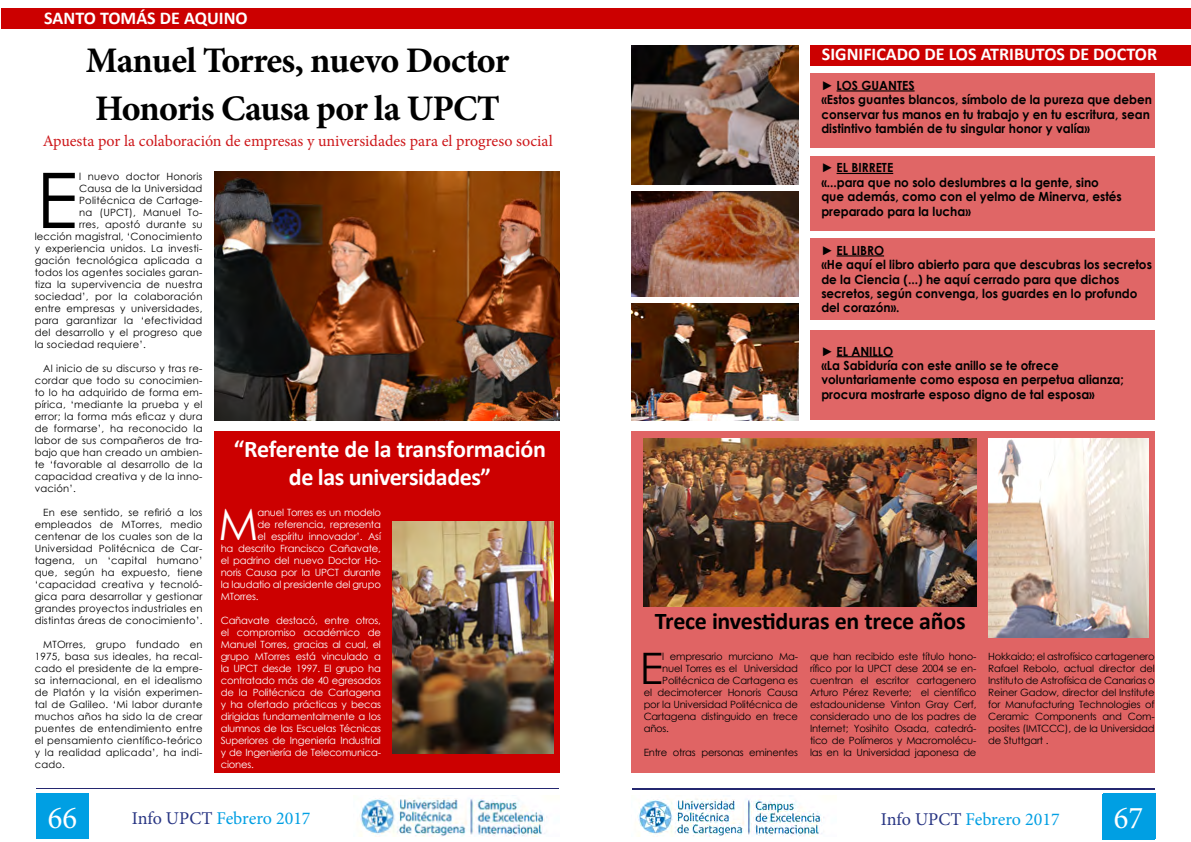
<style>
.page{position:relative;width:1191px;height:842px;background:#fff}
.page>*{position:absolute;margin:0;border:0;box-sizing:border-box;transform-origin:0 0}
.t1{font:76.8px "Century Gothic";color:#000}
.t2{font:43.4px "Century Gothic";color:#fff}
.t3{font:43.4px "Century Gothic";color:#000}
.t4{font:700 36px/48px "Minion Pro";letter-spacing:-.02em;color:#000}
.t5{font:31.8px "Minion Pro";color:#fff;scale:.96 1}
.t6{font:700 24px/28.8px "Calibri";letter-spacing:-.02em;color:#fff;text-align:center}
.t7{font:700 24px "Calibri";letter-spacing:-.01em;color:#000}
.t8{font:700 18px "Calibri";color:#fff}
.t9{font:18px "Minion Pro";color:#009fe3}
.t10{font:16px "Minion Pro";color:#cd171a}
.t11{font:700 12.6px/14.4px "Century Gothic";color:#000;scale:.95 1}
.t12{font:10px/12px "Century Gothic";letter-spacing:.02em;color:#000;text-align:justify}
.t13{font:10px/12px "Century Gothic";letter-spacing:-.02em;color:#fff;text-align:justify}
.t14{font:10px "Century Gothic";letter-spacing:-.02em;color:#000}
.s1{color:#283583}
</style>
<div class="page">
<div style="left:36px;top:793px;width:53px;height:45px;background:#009fe3"></div>
<hr style="left:37px;top:788px;width:522px;height:1px;background:#242770">
<hr style="left:632px;top:788px;width:523px;height:1px;background:#242770">
<img style="left:360px;top:798px;width:187px;height:38px">
<div style="left:1102px;top:794px;width:52px;height:45px;background:#009fe3"></div>
<hr style="left:632px;top:789px;width:522px;height:1px;background:#242770">
<img style="left:638px;top:799px;width:186px;height:38px">
<div style="left:1px;top:9px;width:1190px;height:20px;background:#c00"></div>
<img style="left:214px;top:171px;width:345px;height:250px">
<div style="left:214px;top:431px;width:345px;height:341px;background:#c00"></div>
<img style="left:393px;top:521px;width:160px;height:232px">
<img style="left:631px;top:45px;width:167px;height:139px">
<img style="left:631px;top:191px;width:167px;height:105px">
<img style="left:631px;top:303px;width:167px;height:118px">
<div style="left:810px;top:45px;width:381px;height:21px;background:#c00"></div>
<div style="left:810px;top:74px;width:345px;height:74px;background:#e06666"></div>
<hr style="left:836px;top:90px;width:78px;height:2px;background:#000">
<div style="left:810px;top:156px;width:345px;height:75px;background:#e06666"></div>
<hr style="left:836px;top:173px;width:57px;height:1px;background:#000">
<div style="left:810px;top:239px;width:345px;height:81px;background:#e06666"></div>
<hr style="left:836px;top:255px;width:48px;height:2px;background:#000">
<div style="left:810px;top:330px;width:345px;height:90px;background:#e06666"></div>
<hr style="left:836px;top:356px;width:57px;height:1px;background:#000">
<div style="left:631px;top:431px;width:524px;height:341px;background:#e06464"></div>
<img style="left:643px;top:439px;width:333px;height:168px">
<img style="left:988px;top:439px;width:160px;height:198px">
<h3 class="t8" style="left:44px;top:7px;width:205px">SANTO TOMÁS DE AQUINO</h3>
<h3 class="t4" style="left:86px;top:36px;width:425px">Manuel Torres, nuevo Doctor<br>Honoris Causa por la UPCT</h3>
<h3 class="t10" style="left:43px;top:130px;width:511px">Apuesta por la colaboración de empresas y universidades para el progreso social</h3>
<h1 class="t1" style="left:36px;top:147px;width:43px">E</h1>
<p class="t12" style="left:79px;top:170px;width:125px">l nuevo doctor Honoris</p>
<p class="t12" style="left:79px;top:182px;width:125px">Causa de la Universidad</p>
<p class="t12" style="left:79px;top:194px;width:125px">Politécnica de Cartage-</p>
<p class="t12" style="left:79px;top:206px;width:125px">na (UPCT), Manuel To-</p>
<p class="t12" style="left:79px;top:218px;width:125px">rres, apostó durante su</p>
<p class="t12" style="left:35px;top:230px;width:169px">lección magistral, ‘Conocimiento</p>
<p class="t12" style="left:35px;top:242px;width:169px">y experiencia unidos. La investi-</p>
<p class="t12" style="left:35px;top:254px;width:169px">gación tecnológica aplicada a</p>
<p class="t12" style="left:35px;top:266px;width:169px">todos los agentes sociales garan-</p>
<p class="t12" style="left:35px;top:278px;width:169px">tiza la supervivencia de nuestra</p>
<p class="t12" style="left:35px;top:290px;width:169px">sociedad’, por la colaboración</p>
<p class="t12" style="left:35px;top:302px;width:169px">entre empresas y universidades,</p>
<p class="t12" style="left:35px;top:314px;width:169px">para garantizar la ‘efectividad</p>
<p class="t12" style="left:35px;top:326px;width:169px">del desarrollo y el progreso que</p>
<p class="t12" style="left:35px;top:338px;width:113px">la sociedad requiere’.</p>
<p class="t12" style="left:35px;top:362px;width:169px;text-indent:8px">Al inicio de su discurso y tras re&shy;cordar que todo su conocimien&shy;to lo ha adquirido de forma em&shy;pírica, ‘mediante la prueba y el error; la forma más eficaz y dura de formarse’, ha reconocido la labor de sus compañeros de tra&shy;bajo que han creado un ambien&shy;te ‘favorable al desarrollo de la capacidad creativa y de la inno&shy;vación’.</p>
<p class="t12" style="left:35px;top:506px;width:169px;text-indent:8px">En ese sentido, se refirió a los empleados de MTorres, medio centenar de los cuales son de la Universidad Politécnica de Car&shy;tagena, un ‘capital humano’ que, según ha expuesto, tiene ‘capacidad creativa y tecnoló&shy;gica para desarrollar y gestionar grandes proyectos industriales en distintas áreas de conocimiento’.</p>
<p class="t12" style="left:35px;top:638px;width:169px;text-indent:8px">MTOrres, grupo fundado en 1975, basa sus ideales, ha recal&shy;cado el presidente de la empre&shy;sa internacional, en el idealismo de Platón y la visión experimen&shy;tal de Galileo. ‘Mi labor durante muchos años ha sido la de crear puentes de entendimiento entre el pensamiento científico-teórico y la realidad aplicada’, ha indi&shy;cado.</p>
<h3 class="t6" style="left:234px;top:434px;width:313px">“Referente de la transformación de las universidades”</h3>
<h2 class="t2" style="left:218px;top:494px;width:41px">M</h2>
<p class="t13" style="left:257px;top:506px;width:125px">anuel Torres es un modelo</p>
<p class="t13" style="left:257px;top:518px;width:125px">de referencia, representa</p>
<p class="t13" style="left:257px;top:530px;width:125px">el espíritu innovador’. Así</p>
<p class="t13" style="left:221px;top:542px;width:162px">ha descrito Francisco Cañavate,</p>
<p class="t13" style="left:221px;top:554px;width:162px">el padrino del nuevo Doctor Ho-</p>
<p class="t13" style="left:221px;top:566px;width:162px">noris Causa por la UPCT durante</p>
<p class="t13" style="left:221px;top:578px;width:162px">la laudatio al presidente del grupo</p>
<p class="t13" style="left:221px;top:590px;width:39px">MTorres.</p>
<p class="t13" style="left:221px;top:614px;width:162px">Cañavate destacó, entre otros, el compromiso académico de Manuel Torres, gracias al cual, el grupo MTorres está vinculado a la UPCT desde 1997. El grupo ha contratado más de 40 egresados de la Politécnica de Cartagena y ha ofertado prácticas y becas dirigidas fundamentalmente a los alumnos de las Escuelas Técnicas Superiores de Ingeniería Industrial y de Ingeniería de Telecomunica&shy;ciones.</p>
<h3 class="t8" style="left:822px;top:43px;width:337px">SIGNIFICADO DE LOS ATRIBUTOS DE DOCTOR</h3>
<p class="t11" style="left:821px;top:77px;width:349px">► LOS GUANTES<br>«Estos guantes blancos, símbolo de la pureza que deben conservar tus manos en tu trabajo y en tu escritura, sean distintivo también de tu singular honor y valía»</p>
<p class="t11" style="left:821px;top:160px;width:318px">► EL BIRRETE<br>«...para que no solo deslumbres a la gente, sino que además, como con el yelmo de Minerva, estés preparado para la lucha»</p>
<p class="t11" style="left:821px;top:242px;width:349px">► EL LIBRO<br>«He aquí el libro abierto para que descubras los secretos de la Ciencia (...) he aquí cerrado para que dichos secretos, según convenga, los guardes en lo profundo del corazón».</p>
<p class="t11" style="left:821px;top:343px;width:320px">► EL ANILLO<br>«La Sabiduría con este anillo se te ofrece voluntariamente como esposa en perpetua alianza; procura mostrarte esposo digno de tal esposa»</p>
<h3 class="t7" style="left:655px;top:606px;width:312px">Trece investiduras en trece años</h3>
<h2 class="t3" style="left:640px;top:638px;width:25px">E</h2>
<p class="t14" style="left:662px;top:649px;width:137px">l empresario murciano Ma-</p>
<p class="t12" style="left:810px;top:650px;width:168px">que han recibido este título hono&shy;rífico por la UPCT dese 2004 se en&shy;cuentran el escritor cartagenero Arturo Pérez Reverte; el científico estadounidense Vinton Gray Cerf, considerado uno de los padres de Internet; Yosihito Osada, catedrá&shy;tico de Polímeros y Macromolécu&shy;las en la Universidad japonesa de</p>
<p class="t12" style="left:988px;top:650px;width:168px">Hokkaido; el astrofísico cartagenero Rafael Rebolo, actual director del Instituto de Astrofísica de Canarias o Reiner Gadow, director del Institute for Manufacturing Technologies of Ceramic Components and Com&shy;posites (IMTCCC), de la Universidad de Stuttgart .</p>
<p class="t14" style="left:662px;top:661px;width:137px">nuel Torres es el Universidad</p>
<p class="t14" style="left:662px;top:673px;width:137px">Politécnica de Cartagena es</p>
<p class="t14" style="left:643px;top:685px;width:156px">el decimotercer Honoris Causa</p>
<p class="t14" style="left:643px;top:697px;width:156px">por la Universidad Politécnica de</p>
<p class="t14" style="left:643px;top:709px;width:156px">Cartagena distinguido en trece</p>
<p class="t12" style="left:643px;top:722px;width:27px">años.</p>
<p class="t14" style="left:643px;top:745px;width:156px">Entre otras personas eminentes</p>
<h3 class="t5" style="left:48px;top:797px;width:32px">66</h3>
<h3 class="t5" style="left:1121px;top:797px;width:17px">3</h3>
<h3 class="t9" style="left:132px;top:806px;width:180px"><span class="s1">Info UPCT</span> Febrero 2017</h3>
<h3 class="t9" style="left:881px;top:807px;width:180px"><span class="s1">Info UPCT</span> Febrero 2017</h3>
<h3 class="t5" style="left:1113px;top:797px;width:32px">67</h3>
</div>
